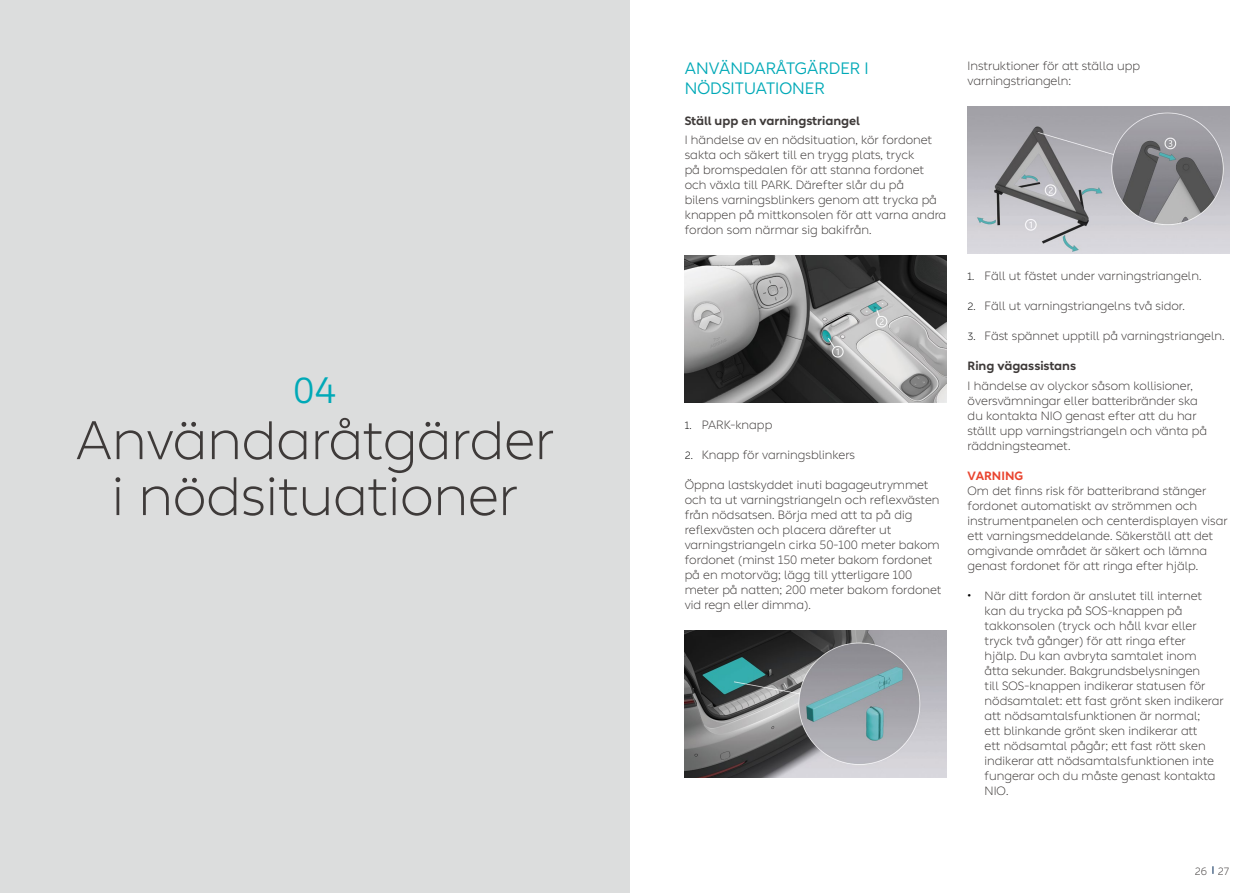
<style>
.page{position:relative;width:1259px;height:893px;background:#fff}
.page>*{position:absolute;margin:0;border:0;box-sizing:border-box;transform-origin:0 0}
.t1{font:300 54px/55.9px "Blue Sky Noto";color:#3e3a39;text-align:center}
.t2{font:36px "Blue Sky Noto";color:#00a9b7}
.t3{font:16.5px/19.8px "Blue Sky Noto";color:#00a9b7}
.t4{font:300 12px/15px "Blue Sky Noto";color:#3e3a39}
.t5{font:700 12px "Blue Sky Noto";color:#3e3a39}
.t6{font:700 12px "Blue Sky Noto";color:#e94530}
.t7{font:300 10.5px "Blue Sky Noto";color:#3e3a39}
.s1{font-size:10.5px;color:#000}
</style>
<div class="page">
<div style="left:0;top:0;width:629px;height:893px;background:#dcdddd"></div>
<img style="left:685px;top:255px;width:261px;height:148px">
<img style="left:685px;top:630px;width:261px;height:148px">
<img style="left:967px;top:106px;width:262px;height:147px">
<h2 class="t2" style="left:293px;top:369px;width:45px">04</h2>
<h1 class="t1" style="left:76px;top:412px;width:480px">Användaråtgärder i nödsituationer</h1>
<h3 class="t3" style="left:685px;top:58px;width:185px">ANVÄNDARÅTGÄRDER I<br>NÖDSITUATIONER</h3>
<p class="t5" style="left:685px;top:114px;width:177px">Ställ upp en varningstriangel</p>
<p class="t4" style="left:685px;top:133px;width:263px">I händelse av en nödsituation, kör fordonet sakta och säkert till en trygg plats, tryck<br>på bromspedalen för att stanna fordonet och växla till PARK. Därefter slår du på<br>bilens varningsblinkers genom att trycka på knappen på mittkonsolen för att varna andra fordon som närmar sig bakifrån.</p>
<p class="t4" style="left:685px;top:418px;width:89px"><span class="s1">1.</span> PARK-knapp</p>
<p class="t4" style="left:685px;top:448px;width:172px"><span class="s1">2.</span> Knapp för varningsblinkers</p>
<p class="t4" style="left:685px;top:478px;width:258px">Öppna lastskyddet inuti bagageutrymmet och ta ut varningstriangeln och reflexvästen från nödsatsen. Börja med att ta på dig reflexvästen och placera därefter ut varningstriangeln cirka 50-100 meter bakom fordonet (minst 150 meter bakom fordonet på en motorväg; lägg till ytterligare 100 meter på natten; 200 meter bakom fordonet vid regn eller dimma).</p>
<p class="t4" style="left:967px;top:58px;width:174px">Instruktioner för att ställa upp varningstriangeln:</p>
<p class="t4" style="left:967px;top:268px;width:235px"><span class="s1">1.</span> Fäll ut fästet under varningstriangeln.</p>
<p class="t4" style="left:967px;top:298px;width:219px"><span class="s1">2.</span> Fäll ut varningstriangelns två sidor.</p>
<p class="t4" style="left:967px;top:328px;width:258px"><span class="s1">3.</span> Fäst spännet upptill på varningstriangeln.</p>
<p class="t5" style="left:967px;top:359px;width:110px">Ring vägassistans</p>
<p class="t4" style="left:967px;top:378px;width:241px">I händelse av olyckor såsom kollisioner, översvämningar eller batteribränder ska du kontakta NIO genast efter att du har ställt upp varningstriangeln och vänta på räddningsteamet.</p>
<p class="t6" style="left:967px;top:468px;width:57px">VARNING</p>
<p class="t4" style="left:967px;top:483px;width:262px">Om det finns risk för batteribrand stänger fordonet automatiskt av strömmen och instrumentpanelen och centerdisplayen visar ett varningsmeddelande. Säkerställ att det omgivande området är säkert och lämna genast fordonet för att ringa efter hjälp.</p>
<p class="t4" style="left:984px;top:588px;width:240px;text-indent:-17px"><span class="s1">•</span> När ditt fordon är anslutet till internet kan du trycka på SOS-knappen på takkonsolen (tryck och håll kvar eller tryck två gånger) för att ringa efter<br>hjälp. Du kan avbryta samtalet inom<br>åtta sekunder. Bakgrundsbelysningen<br>till SOS-knappen indikerar statusen för nödsamtalet: ett fast grönt sken indikerar att nödsamtalsfunktionen är normal;<br>ett blinkande grönt sken indikerar att<br>ett nödsamtal pågår; ett fast rött sken indikerar att nödsamtalsfunktionen inte fungerar och du måste genast kontakta NIO.</p>
<p class="t7" style="left:1195px;top:866px;width:36px">26 27</p>
</div>
